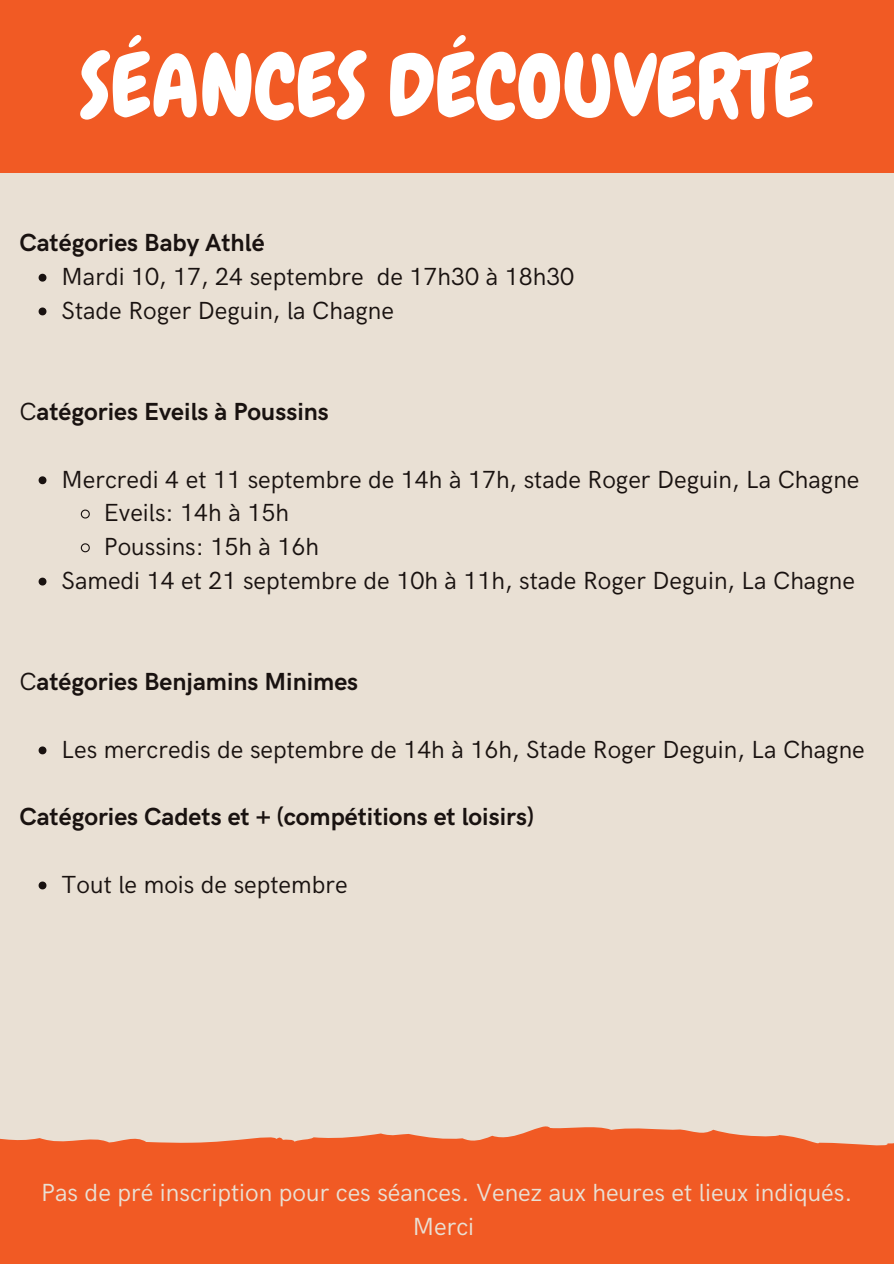
<style>
.page{position:relative;width:894px;height:1264px;background:#fff}
.page>*{position:absolute;margin:0;border:0;box-sizing:border-box;transform-origin:0 0}
.t1{font:86.85px "Chewy";color:#fff}
.t2{font:24.9px "HK Grotesk";color:#e9e0d4}
.t3{font:24.75px "HK Grotesk";color:#191210}
.t4{font:700 24.75px "HK Grotesk";color:#191210}
.s1{font-weight:400}
</style>
<div class="page">
<div style="left:0;top:0;width:893px;height:1263px;background:#e9e0d4"></div>
<div style="left:0;top:0;width:893px;height:172px;background:#f15a24"></div>
<svg style="left:0;top:1126px;width:893px;height:137px;fill:#f15a24"></svg>
<svg style="left:39px;top:274px;width:7px;height:7px"></svg>
<svg style="left:39px;top:307px;width:7px;height:8px"></svg>
<svg style="left:39px;top:476px;width:7px;height:8px"></svg>
<svg style="left:80px;top:509px;width:10px;height:10px"></svg>
<svg style="left:80px;top:543px;width:10px;height:10px"></svg>
<svg style="left:39px;top:577px;width:7px;height:8px"></svg>
<svg style="left:39px;top:746px;width:7px;height:8px"></svg>
<svg style="left:39px;top:881px;width:7px;height:8px"></svg>
<h1 class="t1" style="left:80px;top:31px;width:735px">SÉANCES DÉCOUVERTE</h1>
<p class="t4" style="left:19px;top:229px;width:247px">Catégories Baby Athlé</p>
<p class="t3" style="left:62px;top:263px;width:514px">Mardi 10, 17, 24 septembre de 17h30 à 18h30</p>
<p class="t3" style="left:62px;top:296px;width:334px">Stade Roger Deguin, la Chagne</p>
<p class="t4" style="left:19px;top:398px;width:311px"><span class="s1">C</span>atégories Eveils à Poussins</p>
<p class="t3" style="left:62px;top:465px;width:799px">Mercredi 4 et 11 septembre de 14h à 17h, stade Roger Deguin, La Chagne</p>
<p class="t3" style="left:104px;top:499px;width:186px">Eveils: 14h à 15h</p>
<p class="t3" style="left:104px;top:533px;width:217px">Poussins: 15h à 16h</p>
<p class="t3" style="left:62px;top:566px;width:794px">Samedi 14 et 21 septembre de 10h à 11h, stade Roger Deguin, La Chagne</p>
<h2 class="t4" style="left:19px;top:668px;width:340px"><span class="s1">C</span>atégories Benjamins Minimes</h2>
<p class="t3" style="left:62px;top:735px;width:804px">Les mercredis de septembre de 14h à 16h, Stade Roger Deguin, La Chagne</p>
<p class="t4" style="left:19px;top:803px;width:516px">Catégories Cadets et + (compétitions et loisirs)</p>
<p class="t3" style="left:62px;top:870px;width:287px">Tout le mois de septembre</p>
<h2 class="t2" style="left:41px;top:1178px;width:812px">Pas de pré inscription pour ces séances. Venez aux heures et lieux indiqués.</h2>
<p class="t2" style="left:413px;top:1212px;width:63px">Merci</p>
</div>
